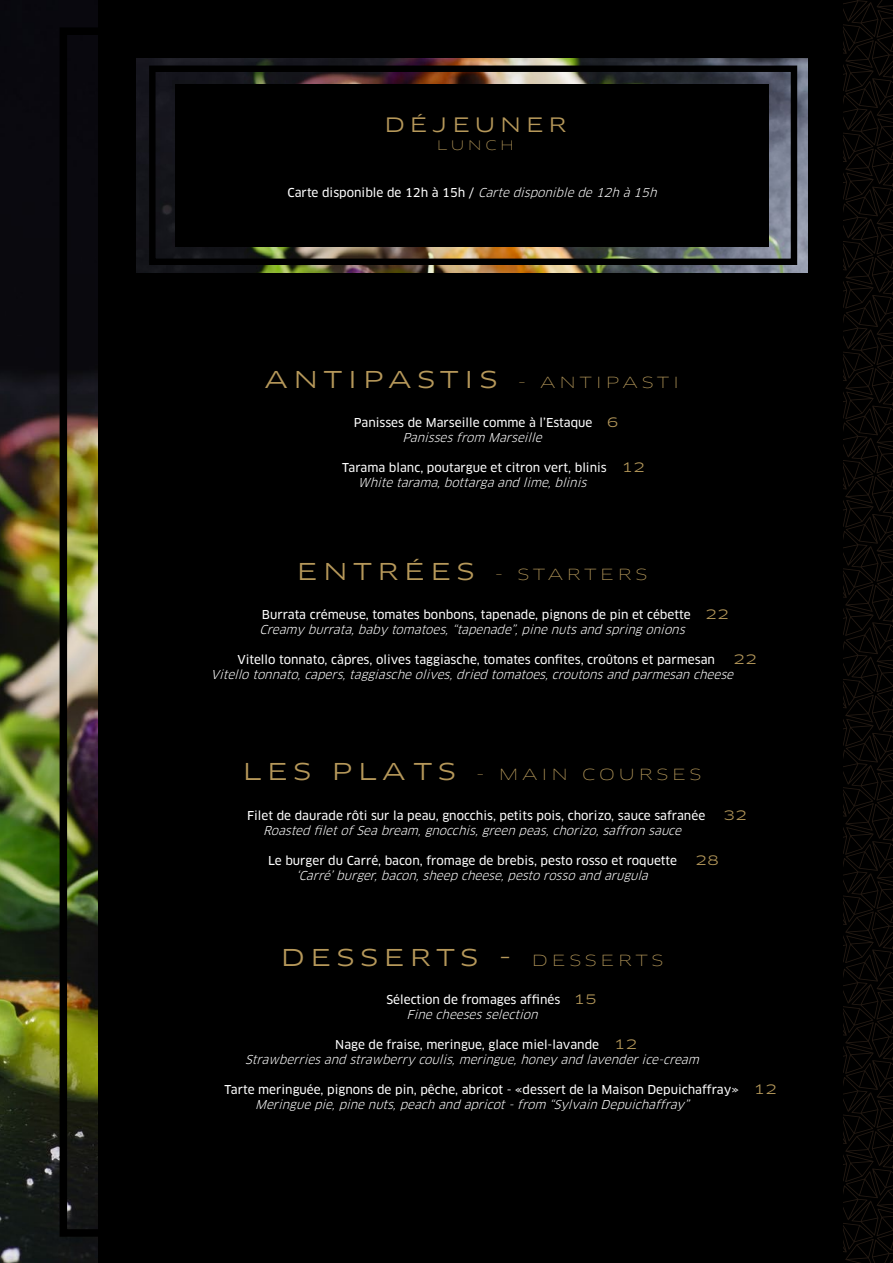
<style>
.page{position:relative;width:893px;height:1263px;background:#000}
.page>*{position:absolute;margin:0;border:0;box-sizing:border-box;transform-origin:0 0}
.t1{font:22.65px "Clan OT Extd";letter-spacing:.22em;color:#b6985a}
.t2{font:19.5px "Clan OT Extd";letter-spacing:.22em;color:#b6985a}
.t3{font:100 15px "Clan OT Extd";letter-spacing:.22em;color:#b5985a}
.t4{font:100 12.9px "Clan OT Extd";letter-spacing:.22em;color:#b5985a}
.t5{font:12.75px "Clan OT Extd";color:#b5985a}
.t6{font:12px "Clan OT News";color:#fff}
.t7{font:italic 12px "Clan OT";color:#fff}
.s1{font-family:"Clan OT";font-style:italic}
.s2{font-weight:100;font-size:15px;color:#b5985a}
.s3{font-family:"Clan OT Extd";font-size:12.75px;color:#b5985a}
.s4{font-weight:400;font-size:22.65px;color:#b6985a}
</style>
<div class="page">
<img style="left:0;top:0;width:98px;height:1263px">
<div style="left:60px;top:27px;width:49px;height:1210px;border:8px solid #000"></div>
<svg style="left:843px;top:0;width:50px;height:1263px"></svg>
<img style="left:136px;top:58px;width:672px;height:214px">
<div style="left:149px;top:66px;width:648px;height:199px;border:6px solid #000"></div>
<div style="left:175px;top:84px;width:594px;height:162px;background:#000"></div>
<h2 class="t2" style="left:384px;top:113px;width:184px">DÉJEUNER</h2>
<p class="t4" style="left:437px;top:137px;width:79px">LUNCH</p>
<p class="t6" style="left:288px;top:185px;width:374px">C a rte d i s p o n i b l e d e 1 2 h à 1 5 h / <span class="s1">Cartedisponiblede12h à15h</span></p>
<h1 class="t1" style="left:265px;top:366px;width:416px">ANTIPASTIS <span class="s2">- ANTIPASTI</span></h1>
<p class="t6" style="left:354px;top:416px;width:267px">Panisses de Marseille comme à l’Estaque <span class="s3">6</span></p>
<p class="t7" style="left:402px;top:431px;width:144px">Panissesfrom Marseille</p>
<p class="t6" style="left:342px;top:461px;width:305px">Tarama blanc, poutargue et citron vert, blinis <span class="s3">12</span></p>
<p class="t7" style="left:358px;top:476px;width:234px">Whitetarama,bottargaand lime,blinis</p>
<p class="t3" style="left:297px;top:565px;width:352px"><span class="s4">ENTRÉES</span> - STARTERS</p>
<p class="t6" style="left:262px;top:607px;width:469px">Burrata crémeuse, tomates bonbons, tapenade, pignons de pin et cébette <span class="s3">22</span></p>
<p class="t7" style="left:259px;top:622px;width:430px">Creamy burrata,baby tomatoes,“tapenade”,pinenutsand springonions</p>
<p class="t6" style="left:237px;top:652px;width:479px">Vitello tonnato, câpres, olives taggiasche, tomates confites, croûtons et parmesan</p>
<p class="t5" style="left:733px;top:651px;width:25px">22</p>
<p class="t7" style="left:211px;top:667px;width:527px">Vitello tonnato,capers,taggiascheolives,dried tomatoes,croutonsand parmesan cheese</p>
<p class="t3" style="left:242px;top:765px;width:461px"><span class="s4">LES PLATS</span> - MAIN COURSES</p>
<p class="t6" style="left:247px;top:808px;width:460px">Filet de daurade rôti sur la peau, gnocchis, petits pois, chorizo, sauce safranée</p>
<p class="t5" style="left:723px;top:807px;width:25px">32</p>
<p class="t7" style="left:263px;top:823px;width:423px">Roasted filetofSeabream,gnocchis,green peas,chorizo,saffron sauce</p>
<p class="t6" style="left:268px;top:853px;width:411px">Le burger du Carré, bacon, fromage de brebis, pesto rosso et roquette</p>
<p class="t5" style="left:695px;top:852px;width:25px">28</p>
<p class="t7" style="left:296px;top:868px;width:357px">‘Carré’burger,bacon,sheep cheese,pesto rosso and arugula</p>
<h1 class="t1" style="left:280px;top:943px;width:385px">DESSERTS - <span class="s2">DESSERTS</span></h1>
<p class="t6" style="left:386px;top:992px;width:212px">Sélection de fromages affinés <span class="s3">15</span></p>
<p class="t7" style="left:407px;top:1007px;width:136px">Finecheesesselection</p>
<p class="t6" style="left:335px;top:1037px;width:304px">Nage de fraise, meringue, glace miel-lavande <span class="s3">12</span></p>
<p class="t7" style="left:245px;top:1052px;width:459px">Strawberriesand strawberry coulis,meringue,honey and lavenderice-cream</p>
<p class="t6" style="left:224px;top:1082px;width:554px">Tarte meringuée, pignons de pin, pêche, abricot - «dessert de la Maison Depuichaffray» <span class="s3">12</span></p>
<p class="t7" style="left:255px;top:1097px;width:439px">Meringuepie,pinenuts,peach and apricot-from “Sylvain Depuichaffray”</p>
</div>
